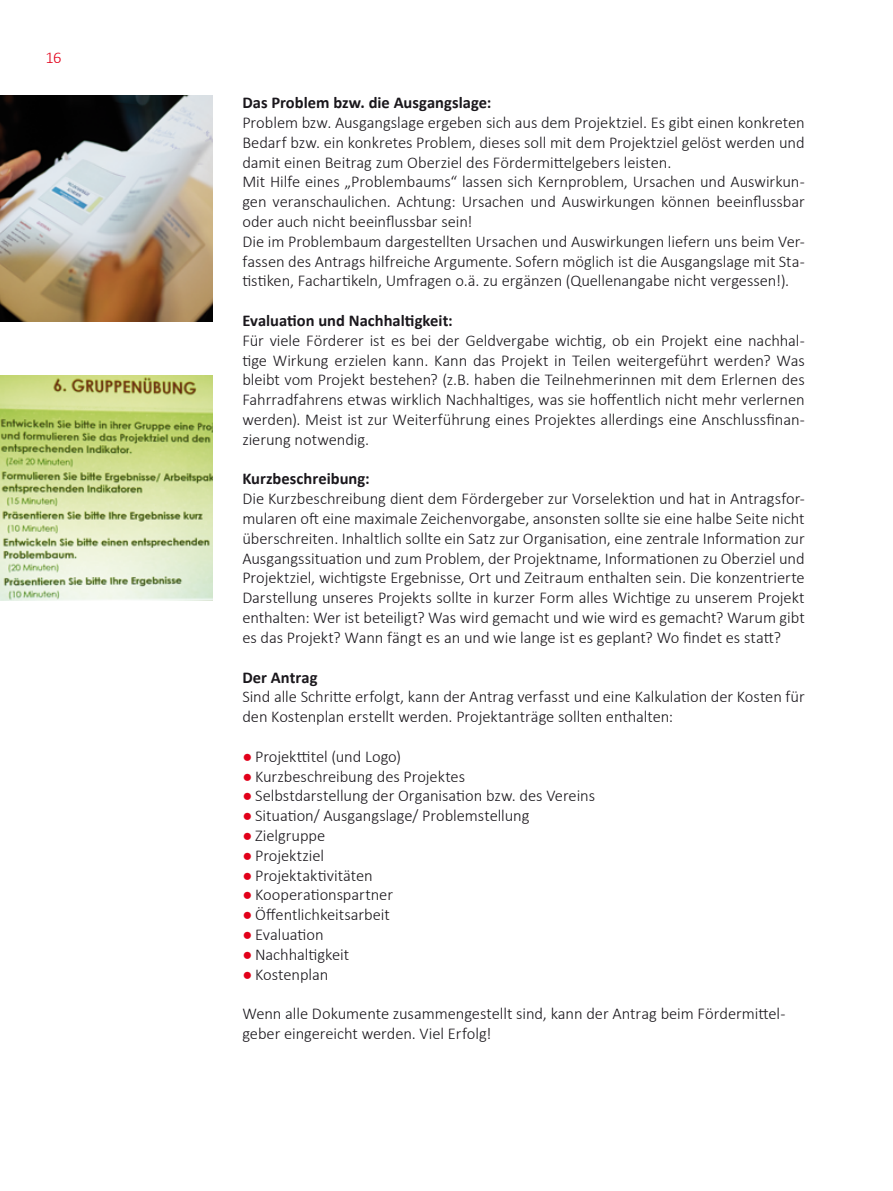
<style>
.page{position:relative;width:893px;height:1191px;background:#fff}
.page>*{position:absolute;margin:0;border:0;box-sizing:border-box;transform-origin:0 0}
.t1{font:300 16.5px/19.8px "Calibri";letter-spacing:-.005em;color:#1a171c}
.t2{font:700 16.5px "Calibri";color:#1a171c}
.t3{font:300 16.5px "Calibri";color:#e2001a}
.s1{font-family:"Arial";font-weight:400;color:#e2001a}
</style>
<div class="page">
<img style="left:0;top:96px;width:213px;height:225px">
<img style="left:0;top:375px;width:213px;height:225px">
<p class="t3" style="left:45px;top:48px;width:18px">16</p>
<p class="t2" style="left:242px;top:92px;width:250px">Das Problem bzw. die Ausgangslage:</p>
<p class="t1" style="left:242px;top:112px;width:564px">Problem bzw. Ausgangslage ergeben sich aus dem Projektziel. Es gibt einen konkreten Bedarf bzw. ein konkretes Problem, dieses soll mit dem Projektziel gelöst werden und damit einen Beitrag zum Oberziel des Fördermittelgebers leisten.<br>Mit Hilfe eines „Problembaums“ lassen sich Kernproblem, Ursachen und Auswirkun&shy;gen veranschaulichen. Achtung: Ursachen und Auswirkungen können beeinflussbar oder auch nicht beeinflussbar sein!<br>Die im Problembaum dargestellten Ursachen und Auswirkungen liefern uns beim Ver&shy;fassen des Antrags hilfreiche Argumente. Sofern möglich ist die Ausgangslage mit Sta&shy;tistiken, Fachartikeln, Umfragen o.ä. zu ergänzen (Quellenangabe nicht vergessen!).</p>
<p class="t2" style="left:242px;top:310px;width:212px">Evaluation und Nachhaltigkeit:</p>
<p class="t1" style="left:242px;top:330px;width:564px;text-align:justify">Für viele Förderer ist es bei der Geldvergabe wichtig, ob ein Projekt eine nachhal&shy;tige Wirkung erzielen kann. Kann das Projekt in Teilen weitergeführt werden? Was bleibt vom Projekt bestehen? (z.B. haben die Teilnehmerinnen mit dem Erlernen des Fahrradfahrens etwas wirklich Nachhaltiges, was sie hoffentlich nicht mehr verlernen werden). Meist ist zur Weiterführung eines Projektes allerdings eine Anschlussfinan&shy;zierung notwendig.</p>
<p class="t2" style="left:242px;top:468px;width:129px">Kurzbeschreibung:</p>
<p class="t1" style="left:242px;top:489px;width:564px;text-align:justify">Die Kurzbeschreibung dient dem Fördergeber zur Vorselektion und hat in Antragsfor&shy;mularen oft eine maximale Zeichenvorgabe, ansonsten sollte sie eine halbe Seite nicht überschreiten. Inhaltlich sollte ein Satz zur Organisation, eine zentrale Information zur Ausgangssituation und zum Problem, der Projektname, Informationen zu Oberziel und Projektziel, wichtigste Ergebnisse, Ort und Zeitraum enthalten sein. Die konzentrierte Darstellung unseres Projekts sollte in kurzer Form alles Wichtige zu unserem Projekt enthalten: Wer ist beteiligt? Was wird gemacht und wie wird es gemacht? Warum gibt es das Projekt? Wann fängt es an und wie lange ist es geplant? Wo findet es statt?</p>
<p class="t2" style="left:242px;top:666px;width:77px">Der Antrag</p>
<p class="t1" style="left:242px;top:687px;width:564px">Sind alle Schritte erfolgt, kann der Antrag verfasst und eine Kalkulation der Kosten für den Kostenplan erstellt werden. Projektanträge sollten enthalten:</p>
<p class="t1" style="left:242px;top:746px;width:160px"><span class="s1">●</span> Projekttitel (und Logo)</p>
<p class="t1" style="left:242px;top:766px;width:224px"><span class="s1">●</span> Kurzbeschreibung des Projektes</p>
<p class="t1" style="left:242px;top:786px;width:354px"><span class="s1">●</span> Selbstdarstellung der Organisation bzw. des Vereins</p>
<p class="t1" style="left:242px;top:805px;width:289px"><span class="s1">●</span> Situation/ Ausgangslage/ Problemstellung</p>
<p class="t1" style="left:242px;top:825px;width:85px"><span class="s1">●</span> Zielgruppe</p>
<p class="t1" style="left:242px;top:845px;width:83px"><span class="s1">●</span> Projektziel</p>
<p class="t1" style="left:242px;top:865px;width:132px"><span class="s1">●</span> Projektaktivitäten</p>
<p class="t1" style="left:242px;top:885px;width:152px"><span class="s1">●</span> Kooperationspartner</p>
<p class="t1" style="left:242px;top:904px;width:149px"><span class="s1">●</span> Öffentlichkeitsarbeit</p>
<p class="t1" style="left:242px;top:924px;width:83px"><span class="s1">●</span> Evaluation</p>
<p class="t1" style="left:242px;top:944px;width:108px"><span class="s1">●</span> Nachhaltigkeit</p>
<p class="t1" style="left:242px;top:964px;width:88px"><span class="s1">●</span> Kostenplan</p>
<p class="t1" style="left:242px;top:1003px;width:545px">Wenn alle Dokumente zusammengestellt sind, kann der Antrag beim Fördermittel&shy;geber eingereicht werden. Viel Erfolg!</p>
</div>
